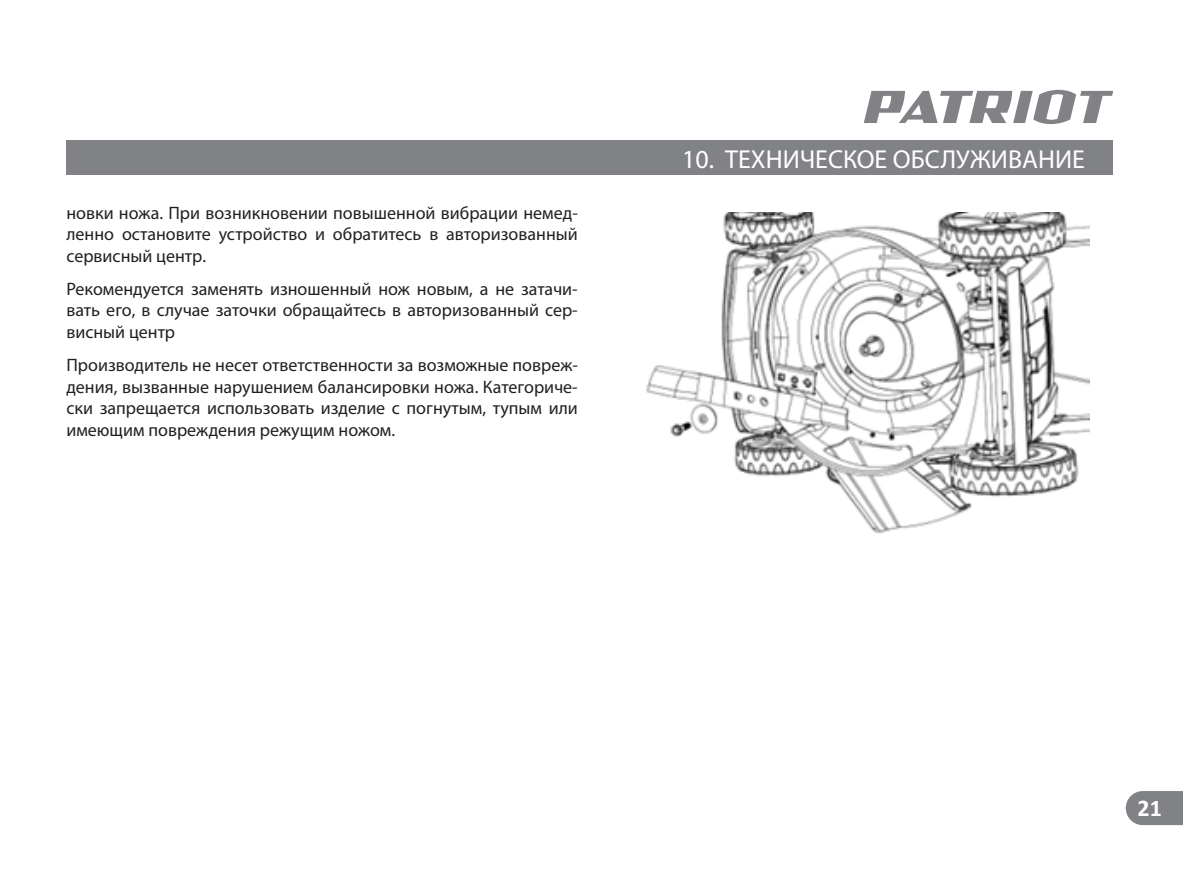
<style>
.page{position:relative;width:1183px;height:874px;background:#fff}
.page>*{position:absolute;margin:0;border:0;box-sizing:border-box;transform-origin:0 0}
.t1{font:26px "Myriad Pro";color:#fff}
.t2{font:700 24px "Calibri";color:#fff}
.t3{font:18px/21.6px "Myriad Pro";color:#231f20;text-align:justify}
</style>
<div class="page">
<svg style="left:864px;top:90px;width:249px;height:34px"></svg>
<div style="left:66px;top:141px;width:1047px;height:34px;background:#808285"></div>
<svg style="left:1125px;top:791px;width:58px;height:33px;background:#898b8d"></svg>
<img style="left:646px;top:212px;width:443px;height:322px">
<p class="t3" style="left:66px;top:201px;width:513px">новки ножа. При возникновении повышенной вибрации немед&shy;ленно остановите устройство и обратитесь в авторизованный сервисный центр.</p>
<p class="t3" style="left:66px;top:277px;width:513px">Рекомендуется заменять изношенный нож новым, а не затачи&shy;вать его, в случае заточки обращайтесь в авторизованный сер&shy;висный центр</p>
<p class="t3" style="left:66px;top:353px;width:513px">Производитель не несет ответственности за возможные повреж&shy;дения, вызванные нарушением балансировки ножа. Категориче&shy;ски запрещается использовать изделие с погнутым, тупым или имеющим повреждения режущим ножом.</p>
<h1 class="t1" style="left:682px;top:143px;width:404px">10. ТЕХНИЧЕСКОЕ ОБСЛУЖИВАНИЕ</h1>
<h2 class="t2" style="left:1137px;top:790px;width:26px">21</h2>
</div>
